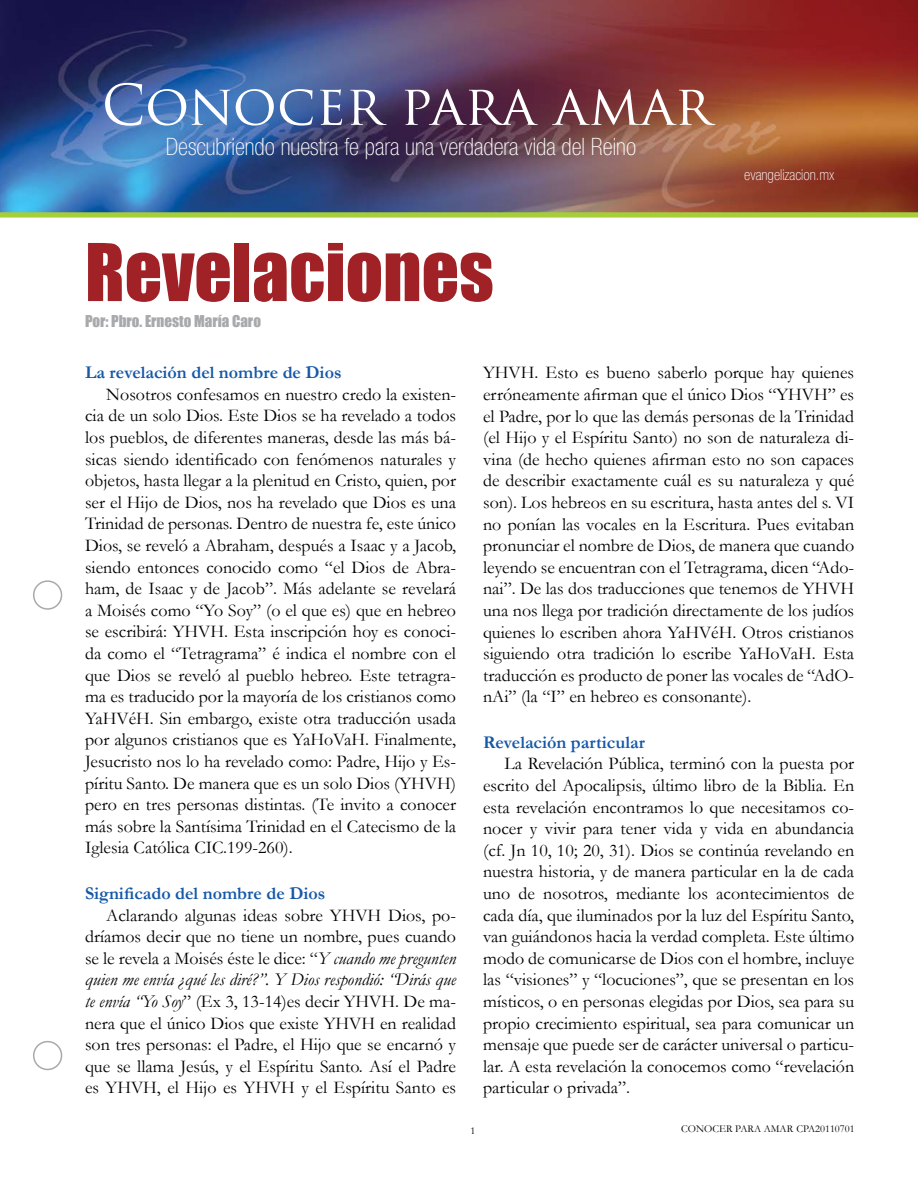
<style>
.page{position:relative;width:918px;height:1188px;background:#fff}
.page>*{position:absolute;margin:0;border:0;box-sizing:border-box;transform-origin:0 0}
.t1{font:73.5px "Impact";color:#a02226}
.t2{font:54.75px "Trajan Pro";color:#fff}
.t3{font:100 condensed 24px "Helvetica Neue LT Std";color:#fff}
.t4{font:18px/21.6px "Garamond";color:#000;text-align:justify}
.t5{font:700 18px "Garamond";color:#1558a7}
.t6{font:15px "Impact";color:#a7a9ac}
.t7{font:100 condensed 15px "Helvetica Neue LT Std";color:#fff}
.t8{font:10.5px "Garamond";color:#000}
.s1{font-style:italic}
</style>
<div class="page">
<div style="left:33px;top:580px;width:29px;height:30px;border:2px solid #a7a9ac;border-radius:50%"></div>
<div style="left:33px;top:1041px;width:29px;height:29px;border:2px solid #a7a9ac;border-radius:50%"></div>
<img style="left:0;top:0;width:918px;height:212px">
<div style="left:0;top:212px;width:918px;height:6px;background:#a6ce39"></div>
<h2 class="t2" style="left:102px;top:70px;width:611px">CONOCER PARA AMAR</h2>
<h3 class="t3" style="left:166px;top:133px;width:472px">Descubriendo nuestra fe para una verdadera vida del Reino</h3>
<p class="t7" style="left:744px;top:166px;width:92px">evangelizacion.mx</p>
<h1 class="t1" style="left:85px;top:215px;width:410px">Revelaciones</h1>
<p class="t6" style="left:85px;top:310px;width:177px">Por: Pbro. Ernesto María Caro</p>
<p class="t4" style="left:483px;top:361px;width:373px">YHVH. Esto es bueno saberlo porque hay quienes erróneamente afirman que el único Dios “YHVH” es el Padre, por lo que las demás personas de la Trinidad (el Hijo y el Espíritu Santo) no son de naturaleza di&shy;vina (de hecho quienes afirman esto no son capaces de describir exactamente cuál es su naturaleza y qué son). Los hebreos en su escritura, hasta antes del s. VI no ponían las vocales en la Escritura. Pues evitaban pronunciar el nombre de Dios, de manera que cuando leyendo se encuentran con el Tetragrama, dicen “Ado&shy;nai”. De las dos traducciones que tenemos de YHVH una nos llega por tradición directamente de los judíos quienes lo escriben ahora YaHVéH. Otros cristianos siguiendo otra tradición lo escribe YaHoVaH. Esta traducción es producto de poner las vocales de “AdO&shy;nAi” (la “I” en hebreo es consonante).</p>
<p class="t5" style="left:483px;top:730px;width:163px">Revelación particular</p>
<p class="t4" style="left:483px;top:752px;width:373px;text-indent:21px">La Revelación Pública, terminó con la puesta por escrito del Apocalipsis, último libro de la Biblia. En esta revelación encontramos lo que necesitamos co&shy;nocer y vivir para tener vida y vida en abundancia (cf. Jn 10, 10; 20, 31). Dios se continúa revelando en nuestra historia, y de manera particular en la de cada uno de nosotros, mediante los acontecimientos de cada día, que iluminados por la luz del Espíritu Santo, van guiándonos hacia la verdad completa. Este último modo de comunicarse de Dios con el hombre, incluye las “visiones” y “locuciones”, que se presentan en los místicos, o en personas elegidas por Dios, sea para su propio crecimiento espiritual, sea para comunicar un mensaje que puede ser de carácter universal o particu&shy;lar. A esta revelación la conocemos como “revelación particular o privada”.</p>
<p class="t5" style="left:85px;top:360px;width:258px">La revelación del nombre de Dios</p>
<p class="t4" style="left:85px;top:383px;width:373px;text-indent:21px">Nosotros confesamos en nuestro credo la existen&shy;cia de un solo Dios. Este Dios se ha revelado a todos los pueblos, de diferentes maneras, desde las más bá&shy;sicas siendo identificado con fenómenos naturales y objetos, hasta llegar a la plenitud en Cristo, quien, por ser el Hijo de Dios, nos ha revelado que Dios es una Trinidad de personas. Dentro de nuestra fe, este único Dios, se reveló a Abraham, después a Isaac y a Jacob, siendo entonces conocido como “el Dios de Abra&shy;ham, de Isaac y de Jacob”. Más adelante se revelará a Moisés como “Yo Soy” (o el que es) que en hebreo se escribirá: YHVH. Esta inscripción hoy es conoci&shy;da como el “Tetragrama” é indica el nombre con el que Dios se reveló al pueblo hebreo. Este tetragra&shy;ma es traducido por la mayoría de los cristianos como YaHVéH. Sin embargo, existe otra traducción usada por algunos cristianos que es YaHoVaH. Finalmente, Jesucristo nos lo ha revelado como: Padre, Hijo y Es&shy;píritu Santo. De manera que es un solo Dios (YHVH) pero en tres personas distintas. (Te invito a conocer más sobre la Santísima Trinidad en el Catecismo de la Iglesia Católica CIC.199-260).</p>
<p class="t5" style="left:85px;top:881px;width:242px">Significado del nombre de Dios</p>
<p class="t4" style="left:85px;top:904px;width:373px;text-indent:21px">Aclarando algunas ideas sobre YHVH Dios, po&shy;dríamos decir que no tiene un nombre, pues cuando se le revela a Moisés éste le dice: “<span class="s1">Y cuando me pregunten quien me envía ¿qué les diré?”. Y Dios respondió: “Dirás que te envía “Yo Soy</span>” (Ex 3, 13-14)es decir YHVH. De ma&shy;nera que el único Dios que existe YHVH en realidad son tres personas: el Padre, el Hijo que se encarnó y que se llama Jesús, y el Espíritu Santo. Así el Padre es YHVH, el Hijo es YHVH y el Espíritu Santo es</p>
<p class="t8" style="left:471px;top:1124px;width:6px">1</p>
<p class="t8" style="left:681px;top:1121px;width:175px">CONOCER PARA AMAR CPA20110701</p>
</div>
